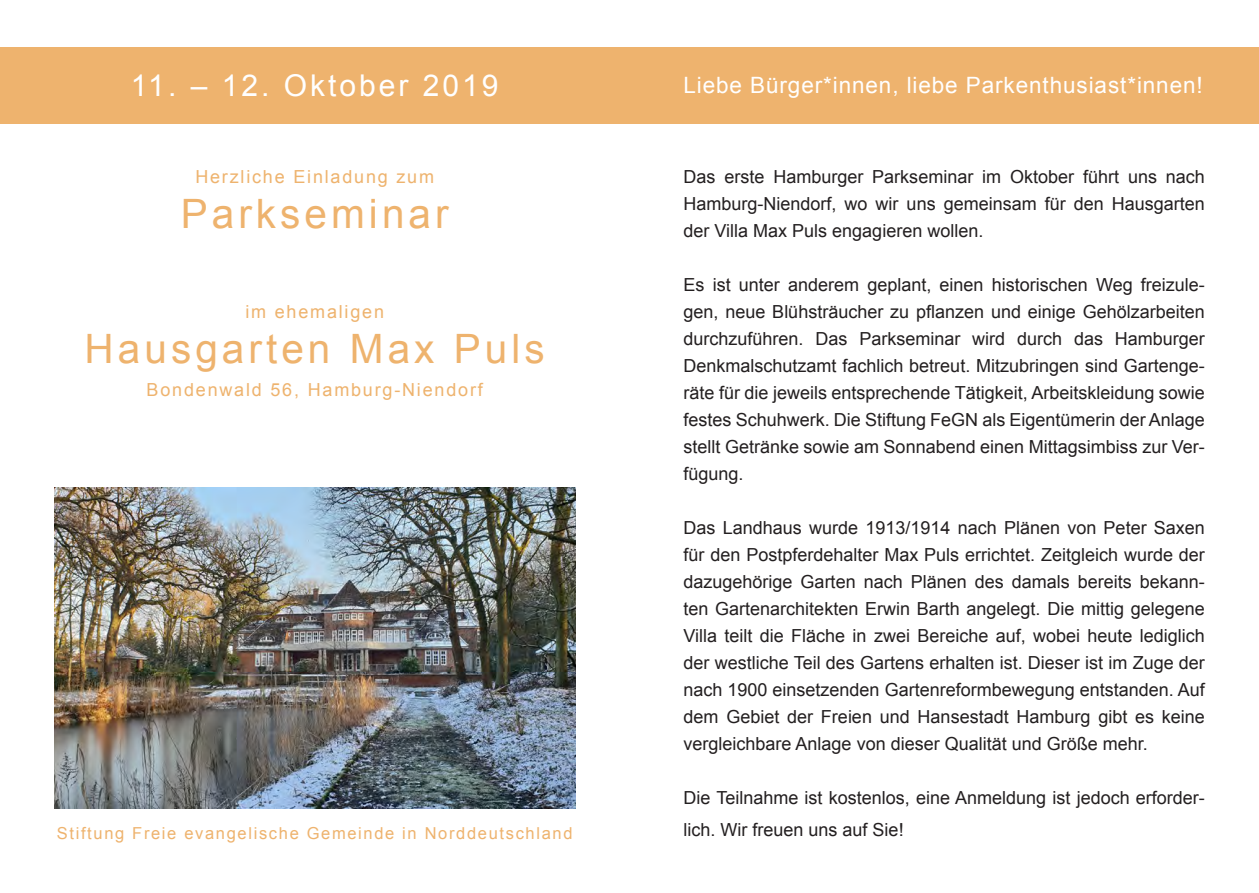
<style>
.page{position:relative;width:1259px;height:893px;background:#fff}
.page>*{position:absolute;margin:0;border:0;box-sizing:border-box;transform-origin:0 0}
.t1{font:40.5px "Arial";letter-spacing:.1em;color:#eeb36e}
.t2{font:30px "Arial";letter-spacing:.1em;color:#fff}
.t3{font:22.5px "Arial";letter-spacing:.04em;color:#fff}
.t4{font:18px/27px "Arial";color:#231f20;text-align:justify}
.t5{font:18px "Arial";letter-spacing:.1em;color:#eeb36e}
.t6{font:16.5px "Arial";letter-spacing:.1em;color:#eeb36e}
</style>
<div class="page">
<div style="left:0;top:47px;width:1259px;height:76px;background:#eeb36e"></div>
<img style="left:54px;top:488px;width:521px;height:321px">
<p class="t2" style="left:131px;top:66px;width:369px">11. – 12. Oktober 2019</p>
<p class="t3" style="left:683px;top:71px;width:521px">Liebe Bürger*innen, liebe Parkenthusiast*innen!</p>
<p class="t5" style="left:195px;top:165px;width:240px">Herzliche Einladung zum</p>
<p class="t1" style="left:181px;top:187px;width:269px">Parkseminar</p>
<p class="t5" style="left:245px;top:300px;width:140px">im ehemaligen</p>
<p class="t1" style="left:85px;top:322px;width:462px">Hausgarten Max Puls</p>
<p class="t5" style="left:147px;top:378px;width:338px">Bondenwald 56, Hamburg-Niendorf</p>
<p class="t6" style="left:57px;top:822px;width:517px">Stiftung Freie evangelische Gemeinde in Norddeutschland</p>
<p class="t4" style="left:683px;top:164px;width:523px">Das erste Hamburger Parkseminar im Oktober führt uns nach Hamburg-Niendorf, wo wir uns gemeinsam für den Hausgarten der Villa Max Puls engagieren wollen.</p>
<p class="t4" style="left:683px;top:272px;width:523px">Es ist unter anderem geplant, einen historischen Weg freizule&shy;gen, neue Blühsträucher zu pflanzen und einige Gehölzarbeiten durchzuführen. Das Parkseminar wird durch das Hamburger Denkmalschutzamt fachlich betreut. Mitzubringen sind Gartenge&shy;räte für die jeweils entsprechende Tätigkeit, Arbeitskleidung sowie festes Schuhwerk. Die Stiftung FeGN als Eigentümerin der Anlage stellt Getränke sowie am Sonnabend einen Mittagsimbiss zur Ver&shy;fügung.</p>
<p class="t4" style="left:683px;top:515px;width:523px">Das Landhaus wurde 1913/1914 nach Plänen von Peter Saxen für den Postpferdehalter Max Puls errichtet. Zeitgleich wurde der dazugehörige Garten nach Plänen des damals bereits bekann&shy;ten Gartenarchitekten Erwin Barth angelegt. Die mittig gelegene Villa teilt die Fläche in zwei Bereiche auf, wobei heute lediglich der westliche Teil des Gartens erhalten ist. Dieser ist im Zuge der nach 1900 einsetzenden Gartenreformbewegung entstanden. Auf dem Gebiet der Freien und Hansestadt Hamburg gibt es keine vergleichbare Anlage von dieser Qualität und Größe mehr.</p>
<p class="t4" style="left:683px;top:782px;width:523px;line-height:31.5px">Die Teilnahme ist kostenlos, eine Anmeldung ist jedoch erforder&shy;lich. Wir freuen uns auf Sie!</p>
</div>
